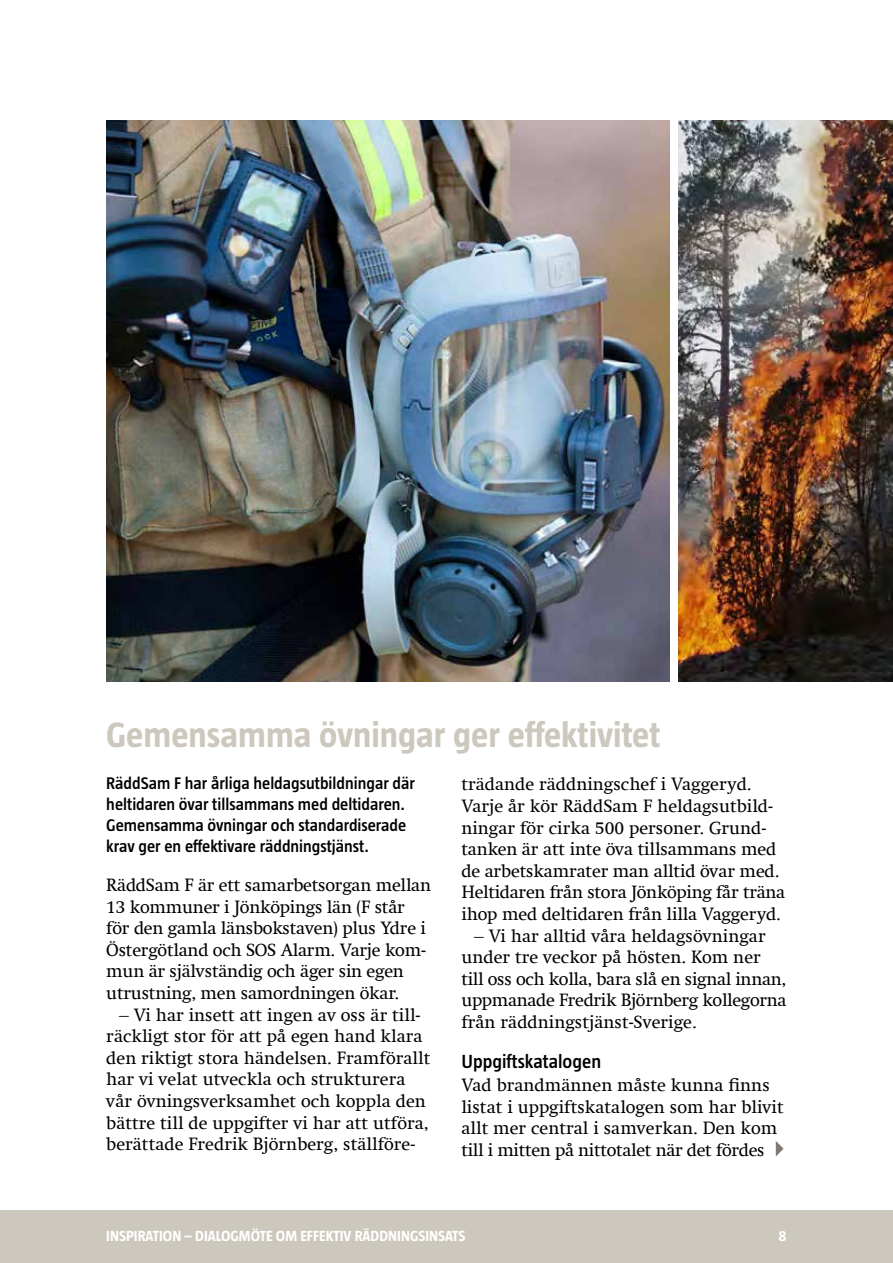
<style>
.page{position:relative;width:893px;height:1263px;background:#fff}
.page>*{position:absolute;margin:0;border:0;box-sizing:border-box;transform-origin:0 0}
.t1{font:700 36px "Taz";color:#cdc8bd}
.t2{font:600 19.5px "Taz";color:#000}
.t3{font:18px/21.6px "Swift Com";color:#000}
.t4{font:600 17.25px/21px "Taz";color:#000}
.t5{font:700 15px "Taz";color:#fff}
</style>
<div class="page">
<div style="left:0;top:1210px;width:893px;height:53px;background:#cdc8bd"></div>
<img style="left:106px;top:121px;width:564px;height:561px">
<img style="left:679px;top:121px;width:214px;height:561px">
<svg style="left:776px;top:1141px;width:8px;height:15px"></svg>
<h1 class="t1" style="left:106px;top:715px;width:556px">Gemensamma övningar ger effektivitet</h1>
<p class="t4" style="left:106px;top:773px;width:310px">RäddSam F har årliga heldagsutbildningar där heltidaren övar tillsammans med deltidaren.<br>Gemensamma övningar och standardiserade krav ger en effektivare räddningstjänst.</p>
<p class="t3" style="left:106px;top:874px;width:326px">RäddSam F är ett samarbetsorgan mellan 13 kommuner i Jönköpings län (F står för den gamla länsbokstaven) plus Ydre i Östergötland och SOS Alarm. Varje kom&shy;mun är självständig och äger sin egen utrustning, men samordningen ökar.</p>
<p class="t3" style="left:106px;top:1004px;width:326px;text-indent:13px">– Vi har insett att ingen av oss är till&shy;räckligt stor för att på egen hand klara den riktigt stora händelsen. Framförallt har vi velat utveckla och strukturera vår övningsverksamhet och koppla den bättre till de uppgifter vi har att utföra, berättade Fredrik Björnberg, ställföre-</p>
<p class="t3" style="left:461px;top:773px;width:325px">trädande räddningschef i Vaggeryd.<br>Varje år kör RäddSam F heldagsutbild&shy;ningar för cirka 500 personer. Grund&shy;tanken är att inte öva tillsammans med de arbetskamrater man alltid övar med.<br>Heltidaren från stora Jönköping får träna ihop med deltidaren från lilla Vaggeryd.</p>
<p class="t3" style="left:461px;top:925px;width:327px;text-indent:13px">– Vi har alltid våra heldagsövningar under tre veckor på hösten. Kom ner till oss och kolla, bara slå en signal innan, uppmanade Fredrik Björnberg kollegorna från räddningstjänst-Sverige.</p>
<p class="t2" style="left:461px;top:1051px;width:141px">Uppgiftskatalogen</p>
<p class="t3" style="left:461px;top:1074px;width:324px">Vad brandmännen måste kunna finns listat i uppgiftskatalogen som har blivit allt mer central i samverkan. Den kom till i mitten på nittotalet när det fördes</p>
<p class="t5" style="left:106px;top:1227px;width:361px">INSPIRATION – DIALOGMÖTE OM EFFEKTIV RÄDDNINGSINSATS</p>
<p class="t5" style="left:779px;top:1227px;width:10px">8</p>
</div>
